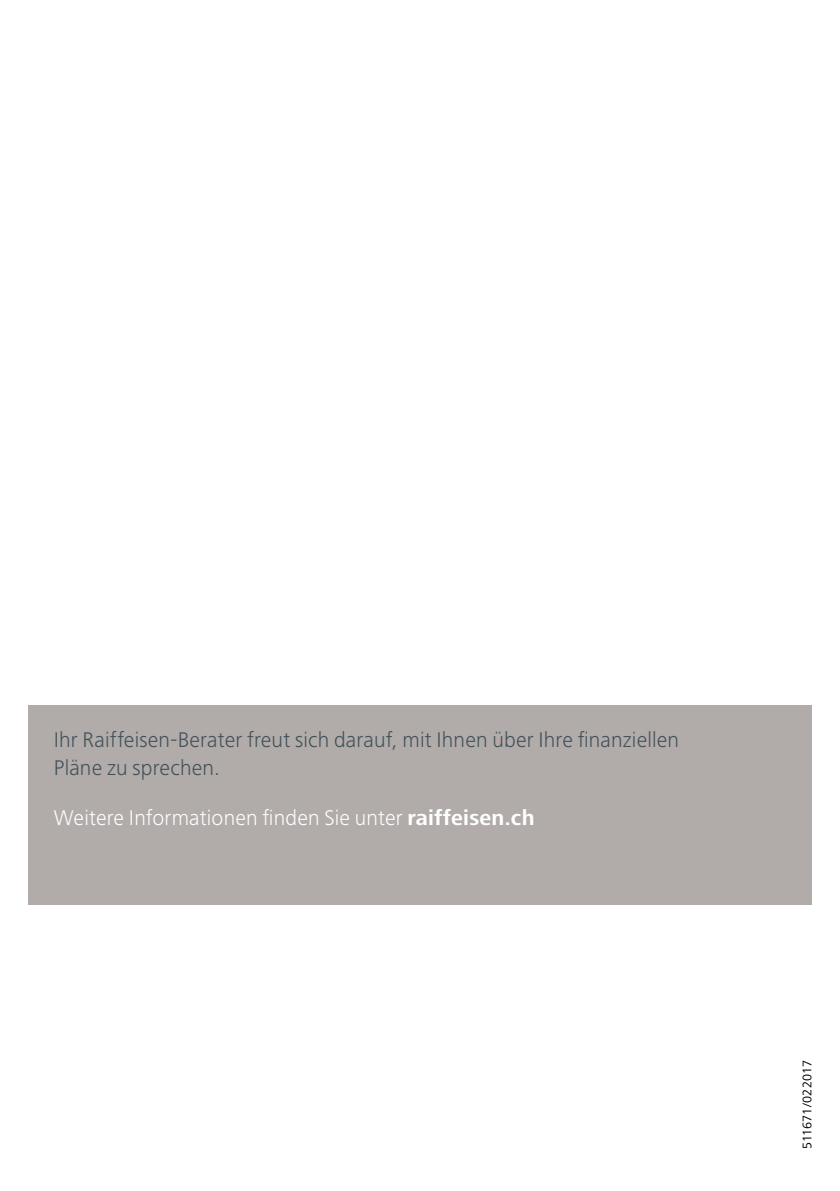
<style>
.page{position:relative;width:840px;height:1191px;background:#fff}
.page>*{position:absolute;margin:0;border:0;box-sizing:border-box;transform-origin:0 0}
.t1{font:300 22px/28px "Frutiger Next LT";letter-spacing:.005em;color:#425159}
.t2{font:300 22px "Frutiger Next LT";letter-spacing:.005em;color:#fff}
.t3{font:13px "Frutiger Next LT";color:#000}
.s1{font-weight:700}
</style>
<div class="page">
<div style="left:28px;top:705px;width:783px;height:199px;background:#b1aba9"></div>
<p class="t1" style="left:54px;top:726px;width:626px">Ihr Raiffeisen-Berater freut sich darauf, mit Ihnen über Ihre finanziellen<br>Pläne zu sprechen.</p>
<p class="t2" style="left:54px;top:805px;width:482px">Weitere Informationen finden Sie unter <span class="s1">raiffeisen.ch</span></p>
<p class="t3" style="left:799px;top:1149px;width:90px;rotate:-90deg">511671/022017</p>
</div>
